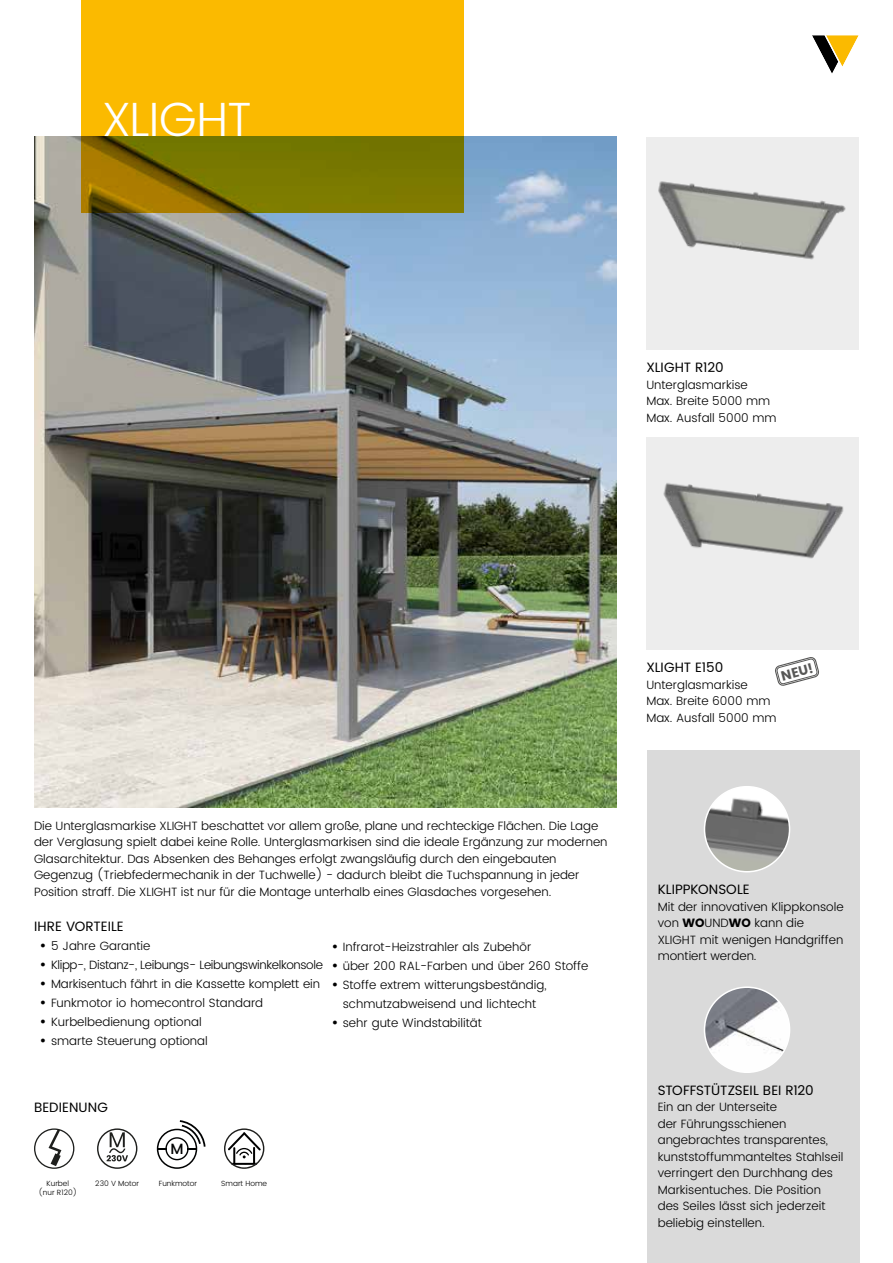
<style>
.page{position:relative;width:893px;height:1263px;background:#fff}
.page>*{position:absolute;margin:0;border:0;box-sizing:border-box;transform-origin:0 0}
.t1{font:300 48px "Poppins";letter-spacing:-.015em;color:#fff}
.t2{font:500 14.85px "Poppins";color:#010202}
.t3{font:13.5px "Poppins";letter-spacing:-.005em;color:#000}
.t4{font:13.5px "Poppins";letter-spacing:.015em;color:#000}
.t5{font:700 13.5px "Poppins";color:#575756}
.t6{font:300 12px/16.5px "Poppins";color:#000}
.t7{font:300 12px "Poppins";letter-spacing:-.03em;color:#000}
.t8{font:300 7.5px/9px "Poppins";color:#000;text-align:center}
.s1{font-size:16.5px}
.s2{font-weight:700}
</style>
<div class="page">
<svg style="left:812px;top:35px;width:47px;height:39px"></svg>
<img style="left:34px;top:136px;width:583px;height:672px">
<svg style="left:81px;top:0;width:382px;height:213px;background:#cda000"></svg>
<div style="left:646px;top:137px;width:213px;height:212px;background:#ededed"></div>
<img style="left:658px;top:181px;width:188px;height:79px">
<div style="left:647px;top:750px;width:213px;height:513px;background:#dadada"></div>
<img style="left:704px;top:787px;width:85px;height:85px;border-radius:43px">
<div style="left:704px;top:786px;width:86px;height:86px;border:2px solid #fff;border-radius:50%"></div>
<img style="left:704px;top:987px;width:85px;height:85px;border-radius:43px">
<div style="left:704px;top:986px;width:86px;height:87px;border:2px solid #fff;border-radius:50%"></div>
<svg style="left:34px;top:1128px;width:40px;height:41px"></svg>
<svg style="left:97px;top:1128px;width:40px;height:41px"></svg>
<svg style="left:157px;top:1120px;width:49px;height:49px"></svg>
<svg style="left:224px;top:1128px;width:40px;height:41px"></svg>
<div style="left:646px;top:437px;width:213px;height:212px;background:#ededed"></div>
<img style="left:663px;top:483px;width:181px;height:76px">
<svg style="left:775px;top:657px;width:44px;height:29px"></svg>
<h1 class="t1" style="left:102px;top:85px;width:152px">XLIGHT</h1>
<p class="t3" style="left:646px;top:358px;width:79px">XLIGHT R120</p>
<p class="t6" style="left:646px;top:377px;width:132px">Unterglasmarkise<br>Max. Breite 5000 mm<br>Max. Ausfall 5000 mm</p>
<p class="t6" style="left:34px;top:818px;width:575px">Die Unterglasmarkise XLIGHT beschattet vor allem große, plane und rechteckige Flächen. Die Lage der Verglasung spielt dabei keine Rolle. Unterglasmarkisen sind die ideale Ergänzung zur modernen Glasarchitektur. Das Absenken des Behanges erfolgt zwangsläufig durch den eingebauten Gegenzug (Triebfedermechanik in der Tuchwelle) - dadurch bleibt die Tuchspannung in jeder Position straff. Die XLIGHT ist nur für die Montage unterhalb eines Glasdaches vorgesehen.</p>
<p class="t3" style="left:34px;top:917px;width:91px">IHRE VORTEILE</p>
<p class="t6" style="left:40px;top:938px;width:112px"><span class="s1">•</span> 5 Jahre Garantie</p>
<p class="t7" style="left:40px;top:956px;width:285px"><span class="s1">•</span> Klipp-, Distanz-, Leibungs- Leibungswinkelkonsole</p>
<p class="t6" style="left:40px;top:976px;width:282px"><span class="s1">•</span> Markisentuch fährt in die Kassette komplett ein</p>
<p class="t6" style="left:40px;top:995px;width:225px"><span class="s1">•</span> Funkmotor io homecontrol Standard</p>
<p class="t6" style="left:40px;top:1014px;width:163px"><span class="s1">•</span> Kurbelbedienung optional</p>
<p class="t6" style="left:40px;top:1033px;width:170px"><span class="s1">•</span> smarte Steuerung optional</p>
<p class="t6" style="left:331px;top:939px;width:201px"><span class="s1">•</span> Infrarot-Heizstrahler als Zubehör</p>
<p class="t6" style="left:331px;top:958px;width:259px"><span class="s1">•</span> über 200 RAL-Farben und über 260 Stoffe</p>
<p class="t6" style="left:331px;top:975px;width:217px;line-height:19.2px;text-align:center"><span class="s1">•</span> Stoffe extrem witterungsbeständig, schmutzabweisend und lichtecht</p>
<p class="t6" style="left:331px;top:1015px;width:152px"><span class="s1">•</span> sehr gute Windstabilität</p>
<p class="t4" style="left:34px;top:1098px;width:75px">BEDIENUNG</p>
<p class="t2" style="left:170px;top:1139px;width:15px">M</p>
<p class="t8" style="left:39px;top:1179px;width:40px">Kurbel (nur R120)</p>
<p class="t8" style="left:95px;top:1179px;width:45px">230 V Motor</p>
<p class="t8" style="left:159px;top:1179px;width:40px">Funkmotor</p>
<p class="t8" style="left:221px;top:1179px;width:47px">Smart Home</p>
<p class="t3" style="left:646px;top:658px;width:78px">XLIGHT E150</p>
<p class="t6" style="left:646px;top:677px;width:132px">Unterglasmarkise<br>Max. Breite 6000 mm<br>Max. Ausfall 5000 mm</p>
<p class="t5" style="left:779px;top:669px;width:35px;rotate:-15deg">NEU!</p>
<p class="t3" style="left:658px;top:880px;width:93px">KLIPPKONSOLE</p>
<p class="t6" style="left:658px;top:899px;width:187px">Mit der innovativen Klippkonsole von <span class="s2">WO</span>UND<span class="s2">WO</span> kann die<br>XLIGHT mit wenigen Handgriffen montiert werden.</p>
<p class="t3" style="left:658px;top:1080px;width:158px">STOFFSTÜTZSEIL BEI R120</p>
<p class="t6" style="left:658px;top:1099px;width:187px">Ein an der Unterseite<br>der Führungsschienen angebrachtes transparentes, kunststoffummanteltes Stahlseil verringert den Durchhang des<br>Markisentuches. Die Position des Seiles lässt sich jederzeit beliebig einstellen.</p>
</div>
